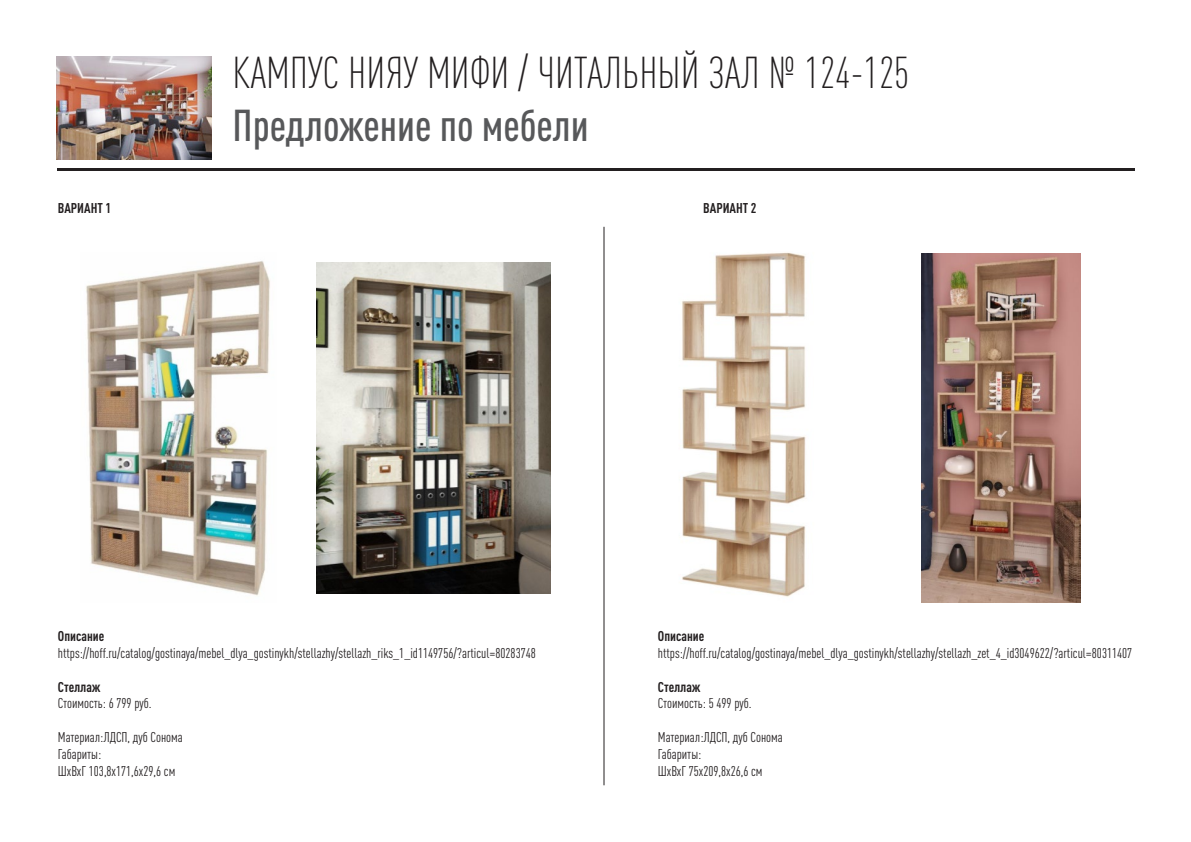
<style>
.page{position:relative;width:1191px;height:842px;background:#fff}
.page>*{position:absolute;margin:0;border:0;box-sizing:border-box;transform-origin:0 0}
.t1{font:300 condensed 44px "DIN Pro";color:#231f20}
.t2{font:500 condensed 44px "DIN Pro";color:#57585a}
.t3{font:condensed 14px/16.8px "DIN Pro";color:#231f20}
.t4{font:700 condensed 14px "DIN Pro";color:#231f20}
</style>
<div class="page">
<hr style="left:57px;top:168px;width:1077px;height:3px;background:#231f20">
<img style="left:86px;top:261px;width:184px;height:335px">
<img style="left:316px;top:262px;width:234px;height:332px">
<img style="left:681px;top:252px;width:125px;height:345px">
<img style="left:922px;top:254px;width:158px;height:349px">
<hr style="left:604px;top:227px;width:1px;height:558px;background:#231f20">
<img style="left:57px;top:57px;width:154px;height:102px">
<h1 class="t1" style="left:232px;top:41px;width:678px">КАМПУС НИЯУ МИФИ / ЧИТАЛЬНЫЙ ЗАЛ № 124-125</h1>
<h1 class="t2" style="left:232px;top:93px;width:358px">Предложение по мебели</h1>
<p class="t4" style="left:58px;top:198px;width:55px">ВАРИАНТ 1</p>
<p class="t4" style="left:703px;top:198px;width:55px">ВАРИАНТ 2</p>
<p class="t4" style="left:58px;top:625px;width:48px">Описание</p>
<p class="t3" style="left:58px;top:643px;width:479px">https://hoff.ru/catalog/gostinaya/mebel_dlya_gostinykh/stellazhy/stellazh_riks_1_id1149756/?articul=80283748</p>
<p class="t4" style="left:58px;top:676px;width:44px">Стеллаж</p>
<p class="t3" style="left:58px;top:694px;width:95px">Стоимость: 6 799 руб.</p>
<p class="t3" style="left:58px;top:727px;width:126px">Материал:ЛДСП, дуб Сонома<br>Габариты:<br>ШхВхГ 103,8х171,6х29,6 см</p>
<p class="t4" style="left:658px;top:625px;width:48px">Описание</p>
<p class="t3" style="left:658px;top:643px;width:476px">https://hoff.ru/catalog/gostinaya/mebel_dlya_gostinykh/stellazhy/stellazh_zet_4_id3049622/?articul=80311407</p>
<p class="t4" style="left:658px;top:676px;width:44px">Стеллаж</p>
<p class="t3" style="left:658px;top:694px;width:95px">Стоимость: 5 499 руб.</p>
<p class="t3" style="left:658px;top:727px;width:126px">Материал:ЛДСП, дуб Сонома<br>Габариты:<br>ШхВхГ 75х209,8х26,6 см</p>
</div>
